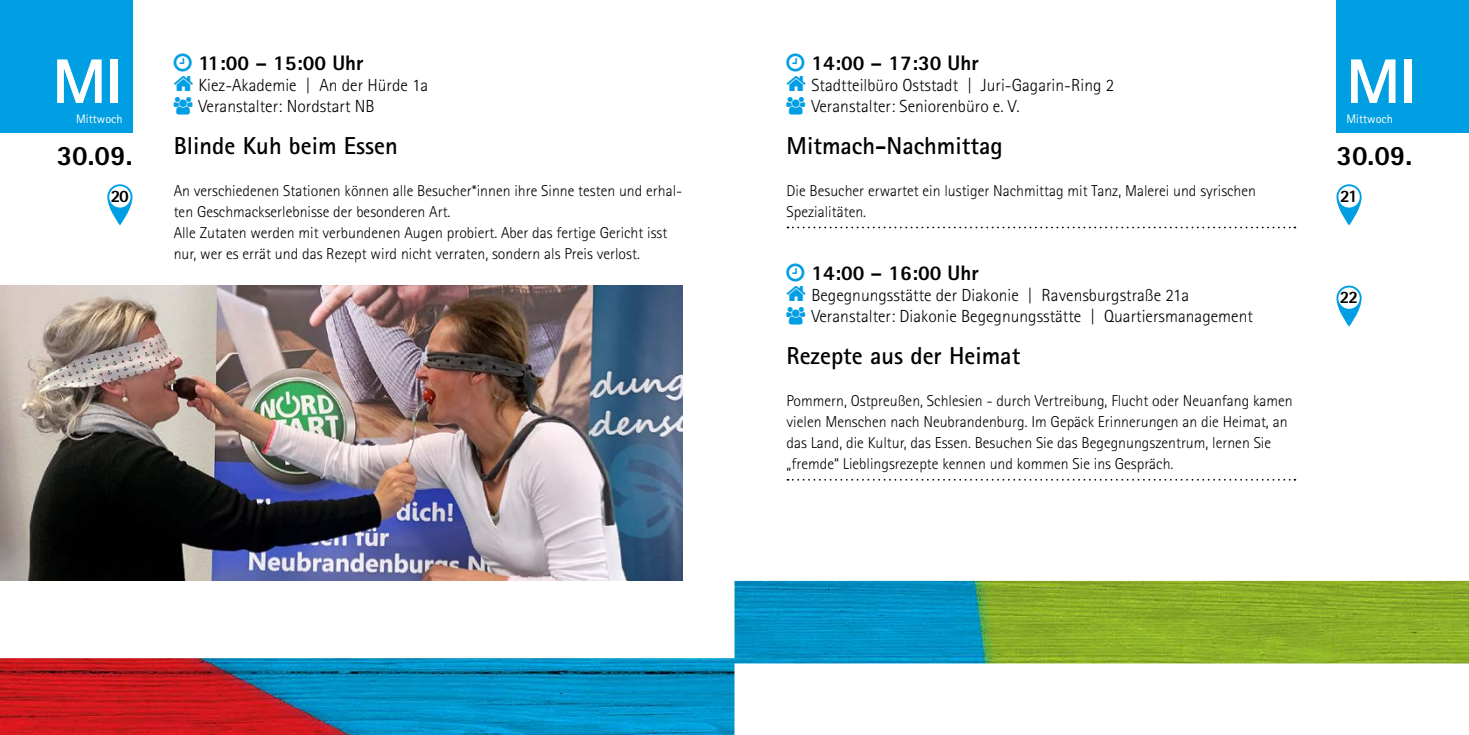
<style>
.page{position:relative;width:1469px;height:735px;background:#fff}
.page>*{position:absolute;margin:0;border:0;box-sizing:border-box;transform-origin:0 0}
.t1{font:800 63px "Rotis Sans Serif";color:#fff}
.t2{font:800 28px "Rotis Sans Serif";color:#000}
.t3{font:700 24.5px "Rotis Sans Serif";color:#000}
.t4{font:800 21px "Rotis Sans Serif";color:#000}
.t5{font:300 17.5px/21px "Rotis Sans Serif";color:#000}
.t6{font:800 17.5px "Rotis Sans Serif";color:#000}
.t7{font:300 15.75px/21px "Rotis Sans Serif";color:#000}
.t8{font:12.25px "Rotis Sans Serif";color:#fff}
</style>
<div class="page">
<svg style="left:787px;top:226px;width:508px;height:2px"></svg>
<svg style="left:787px;top:478px;width:508px;height:2px"></svg>
<div style="left:1336px;top:0;width:132px;height:132px;background:#009ee3"></div>
<div style="left:0;top:0;width:132px;height:132px;background:#009ee3"></div>
<img style="left:0;top:285px;width:682px;height:295px">
<img style="left:0;top:580px;width:1468px;height:154px">
<svg style="left:107px;top:184px;width:25px;height:41px"></svg>
<div style="left:109px;top:186px;width:22px;height:21px;background:#fff;border-radius:50%"></div>
<svg style="left:1336px;top:184px;width:25px;height:41px"></svg>
<div style="left:1338px;top:186px;width:21px;height:21px;background:#fff;border-radius:50%"></div>
<svg style="left:1336px;top:285px;width:25px;height:41px"></svg>
<div style="left:1338px;top:287px;width:21px;height:21px;background:#fff;border-radius:50%"></div>
<h3 class="t4" style="left:198px;top:49px;width:166px">11:00 – 15:00 Uhr</h3>
<p class="t5" style="left:198px;top:74px;width:231px">Kiez-Akademie | An der Hürde 1a<br>Veranstalter: Nordstart NB</p>
<h3 class="t3" style="left:174px;top:130px;width:226px">Blinde Kuh beim Essen</h3>
<p class="t7" style="left:174px;top:180px;width:510px">An verschiedenen Stationen können alle Besucher*innen ihre Sinne testen und erhal&shy;ten Geschmackserlebnisse der besonderen Art.<br>Alle Zutaten werden mit verbundenen Augen probiert. Aber das fertige Gericht isst nur, wer es errät und das Rezept wird nicht verraten, sondern als Preis verlost.</p>
<h3 class="t4" style="left:811px;top:49px;width:169px">14:00 – 17:30 Uhr</h3>
<p class="t5" style="left:811px;top:74px;width:304px">Stadtteilbüro Oststadt | Juri-Gagarin-Ring 2<br>Veranstalter: Seniorenbüro e. V.</p>
<h3 class="t3" style="left:786px;top:130px;width:217px">Mitmach-Nachmittag</h3>
<p class="t7" style="left:786px;top:180px;width:471px">Die Besucher erwartet ein lustiger Nachmittag mit Tanz, Malerei und syrischen<br>Spezialitäten.</p>
<h1 class="t1" style="left:53px;top:41px;width:71px">MI</h1>
<p class="t8" style="left:76px;top:111px;width:48px">Mittwoch</p>
<h2 class="t2" style="left:57px;top:137px;width:77px">30.09.</h2>
<h1 class="t1" style="left:1346px;top:41px;width:71px">MI</h1>
<p class="t8" style="left:1346px;top:111px;width:48px">Mittwoch</p>
<h2 class="t2" style="left:1336px;top:137px;width:77px">30.09.</h2>
<p class="t6" style="left:111px;top:185px;width:20px">20</p>
<p class="t6" style="left:1340px;top:185px;width:19px">21</p>
<h3 class="t4" style="left:811px;top:259px;width:169px">14:00 – 16:00 Uhr</h3>
<p class="t5" style="left:811px;top:284px;width:443px">Begegnungsstätte der Diakonie | Ravensburgstraße 21a<br>Veranstalter: Diakonie Begegnungsstätte | Quartiersmanagement</p>
<h3 class="t3" style="left:786px;top:340px;width:235px">Rezepte aus der Heimat</h3>
<p class="t7" style="left:786px;top:390px;width:507px">Pommern, Ostpreußen, Schlesien - durch Vertreibung, Flucht oder Neuanfang kamen vielen Menschen nach Neubrandenburg. Im Gepäck Erinnerungen an die Heimat, an das Land, die Kultur, das Essen. Besuchen Sie das Begegnungszentrum, lernen Sie „fremde“ Lieblingsrezepte kennen und kommen Sie ins Gespräch.</p>
<p class="t6" style="left:1339px;top:286px;width:20px">22</p>
</div>
